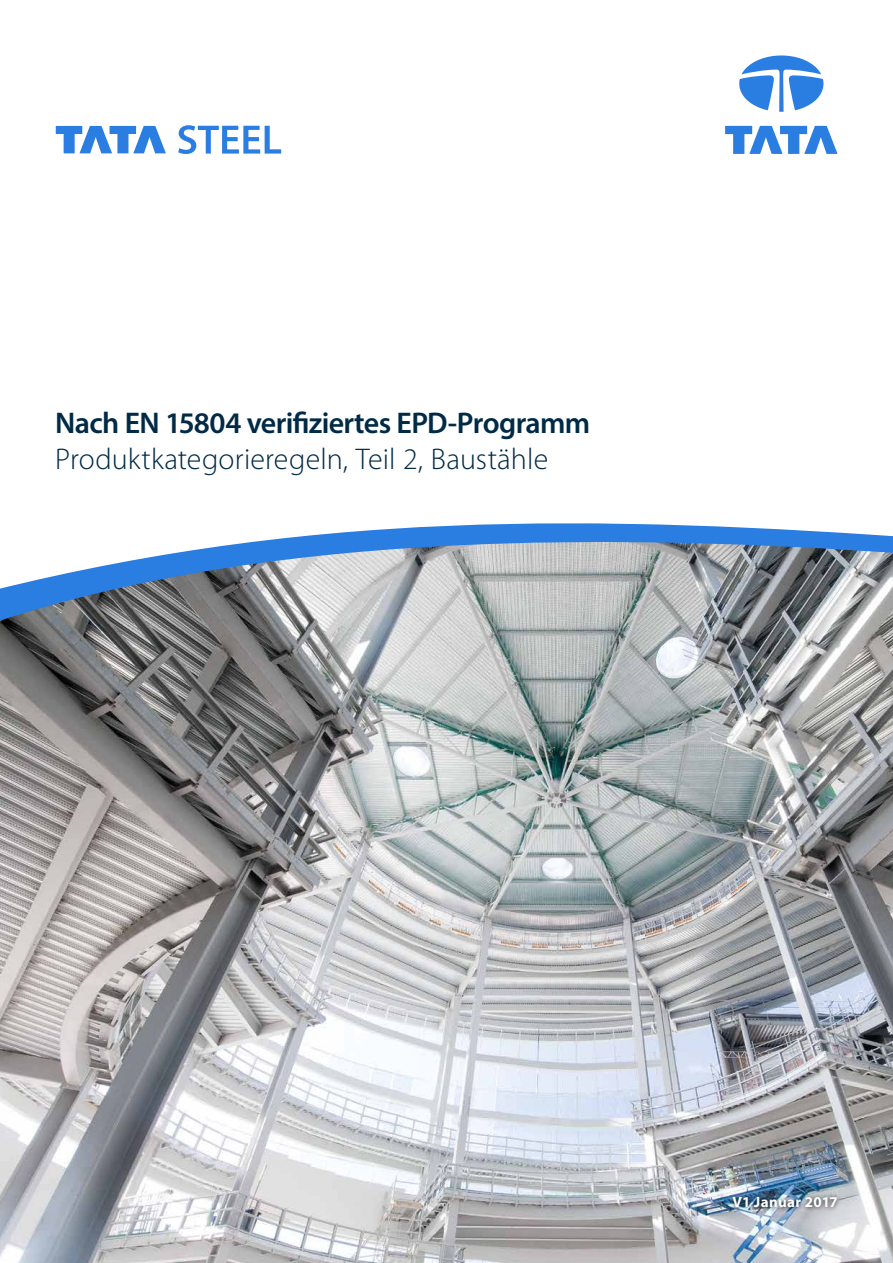
<style>
.page{position:relative;width:893px;height:1263px;background:#fff}
.page>*{position:absolute;margin:0;border:0;box-sizing:border-box;transform-origin:0 0}
.t1{font:300 30px "Myriad Pro";letter-spacing:.005em;color:#002a45}
.t2{font:600 30px "Myriad Pro";letter-spacing:-.025em;color:#002a45}
.t3{font:700 15px "Myriad Pro";letter-spacing:.02em;color:#fff}
</style>
<div class="page">
<img style="left:0;top:635px;width:893px;height:628px">
<svg style="left:739px;top:55px;width:85px;height:57px"></svg>
<svg style="left:725px;top:126px;width:112px;height:27px"></svg>
<svg style="left:56px;top:126px;width:110px;height:27px"></svg>
<svg style="left:178px;top:125px;width:103px;height:29px"></svg>
<svg style="left:0;top:523px;width:893px;height:112px;background:#97a8bb"></svg>
<div style="left:728px;top:1193px;width:113px;height:19px;background:#000;opacity:.75"></div>
<p class="t2" style="left:55px;top:404px;width:536px">Nach EN 15804 verifiziertes EPD-Programm</p>
<p class="t1" style="left:55px;top:443px;width:495px">Produktkategorieregeln, Teil 2, Baustähle</p>
<p class="t3" style="left:733px;top:1192px;width:107px">V1 Januar 2017</p>
</div>
